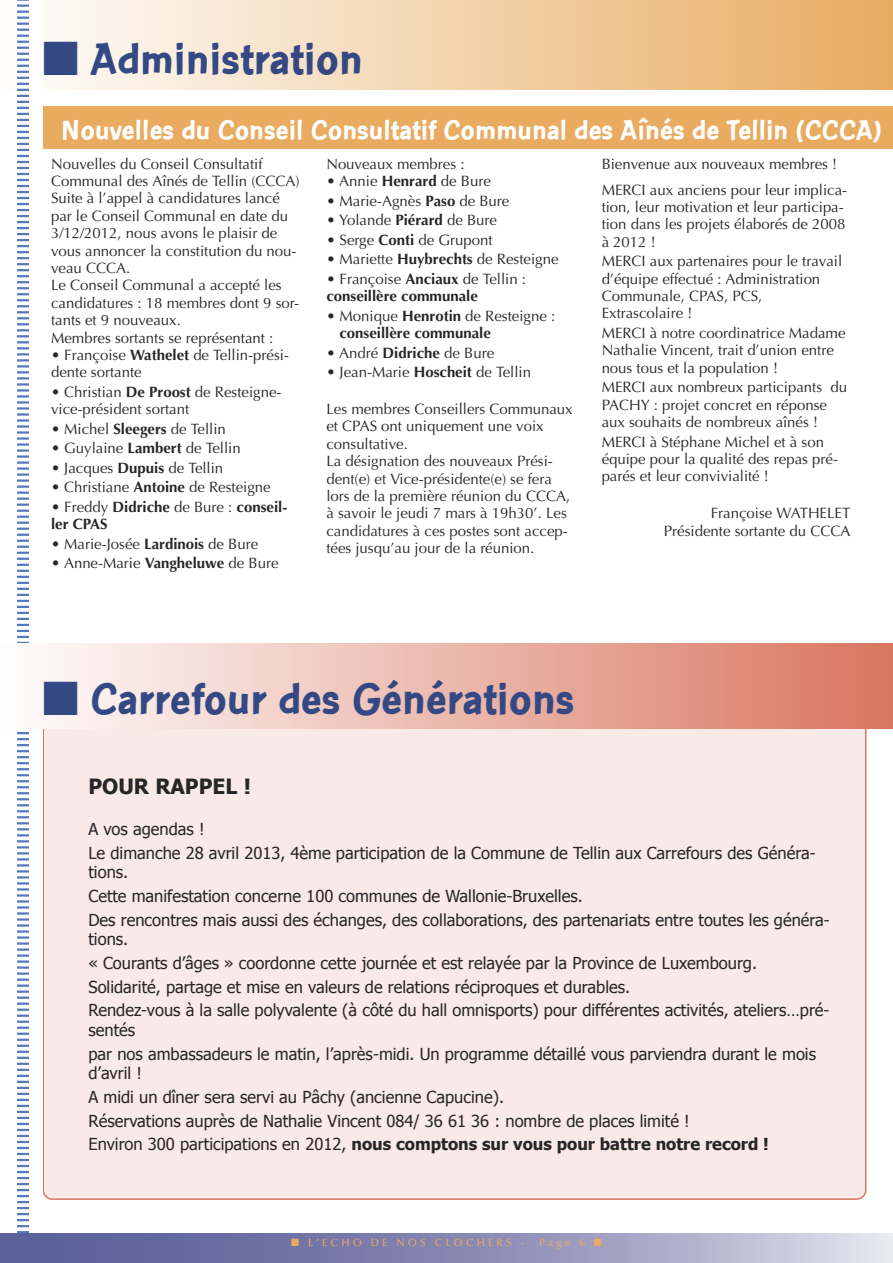
<style>
.page{position:relative;width:893px;height:1263px;background:#fff}
.page>*{position:absolute;margin:0;border:0;box-sizing:border-box;transform-origin:0 0}
.t1{font:700 48px "Con Brush";color:#344983}
.t2{font:700 30px "Con Brush";color:#fff}
.t3{font:700 21px "Tahoma";color:#272627}
.t4{font:16.5px/23.7px "Tahoma";color:#272627}
.t5{font:15px/17.4px "Optima";color:#272627}
.t6{font:700 15px/17.4px "Optima";color:#272627}
.t7{font:500 10.5px "Optima";letter-spacing:.3em;color:#e8ab60}
.s1{font-weight:700}
.s2{font-weight:400}
</style>
<div class="page">
<div style="left:43px;top:729px;width:823px;height:471px;background:#f9eae7"></div>
<div style="left:0;top:0;width:893px;height:89px;background:linear-gradient(to right,#fffefd,#e8ab61)"></div>
<div style="left:43px;top:106px;width:850px;height:43px;background:#e8ab60"></div>
<div style="left:17px;top:0;width:26px;height:1263px;background:#fff"></div>
<svg style="left:17px;top:0;width:12px;height:1233px"></svg>
<svg style="left:0;top:1233px;width:893px;height:30px;background:#8f90b8"></svg>
<div style="left:0;top:644px;width:893px;height:85px;background:linear-gradient(to right,#fefdfd,#d9765f)"></div>
<h1 class="t1" style="left:43px;top:30px;width:322px">■ Administration</h1>
<h2 class="t2" style="left:61px;top:111px;width:822px">Nouvelles du Conseil Consultatif Communal des Aînés de Tellin (CCCA)</h2>
<p class="t5" style="left:51px;top:156px;width:250px">Nouvelles du Conseil Consultatif<br>Communal des Aînés de Tellin (CCCA)<br>Suite à l’appel à candidatures lancé par le Conseil Communal en date du<br>3/12/2012, nous avons le plaisir de vous annoncer la constitution du nou&shy;veau CCCA.<br>Le Conseil Communal a accepté les candidatures : 18 membres dont 9 sor&shy;tants et 9 nouveaux.<br>Membres sortants se représentant :</p>
<p class="t5" style="left:51px;top:348px;width:239px">• Françoise <span class="s1">Wathelet</span> de Tellin-prési&shy;dente sortante</p>
<p class="t5" style="left:51px;top:385px;width:232px">• Christian <span class="s1">De Proost</span> de Resteigne&shy;vice-président sortant</p>
<p class="t5" style="left:51px;top:422px;width:176px">• Michel <span class="s1">Sleegers</span> de Tellin</p>
<p class="t5" style="left:51px;top:441px;width:191px">• Guylaine <span class="s1">Lambert</span> de Tellin</p>
<p class="t5" style="left:51px;top:461px;width:174px">• Jacques <span class="s1">Dupuis</span> de Tellin</p>
<p class="t5" style="left:51px;top:480px;width:221px">• Christiane <span class="s1">Antoine</span> de Resteigne</p>
<p class="t6" style="left:51px;top:500px;width:238px"><span class="s2">• Freddy</span> Didriche <span class="s2">de Bure :</span> conseil&shy;ler CPAS</p>
<p class="t5" style="left:51px;top:537px;width:209px">• Marie-Josée <span class="s1">Lardinois</span> de Bure</p>
<p class="t5" style="left:51px;top:556px;width:229px">• Anne-Marie <span class="s1">Vangheluwe</span> de Bure</p>
<p class="t5" style="left:326px;top:156px;width:140px">Nouveaux membres :</p>
<p class="t5" style="left:326px;top:174px;width:166px">• Annie <span class="s1">Henrard</span> de Bure</p>
<p class="t5" style="left:326px;top:193px;width:185px">• Marie-Agnès <span class="s1">Paso</span> de Bure</p>
<p class="t5" style="left:326px;top:213px;width:172px">• Yolande <span class="s1">Piérard</span> de Bure</p>
<p class="t5" style="left:326px;top:232px;width:168px">• Serge <span class="s1">Conti</span> de Grupont</p>
<p class="t5" style="left:326px;top:252px;width:234px">• Mariette <span class="s1">Huybrechts</span> de Resteigne</p>
<p class="t6" style="left:326px;top:271px;width:201px"><span class="s2">• Françoise</span> Anciaux <span class="s2">de Tellin : </span>conseillère communale</p>
<p class="t6" style="left:339px;top:308px;width:217px;text-indent:-13px"><span class="s2">• Monique</span> Henrotin <span class="s2">de Resteigne : </span>conseillère communale</p>
<p class="t5" style="left:326px;top:345px;width:169px">• André <span class="s1">Didriche</span> de Bure</p>
<p class="t5" style="left:326px;top:365px;width:206px">• Jean-Marie <span class="s1">Hoscheit</span> de Tellin</p>
<p class="t5" style="left:326px;top:402px;width:248px">Les membres Conseillers Communaux et CPAS ont uniquement une voix consultative.<br>La désignation des nouveaux Prési&shy;dent(e) et Vice-présidente(e) se fera lors de la première réunion du CCCA, à savoir le jeudi 7 mars à 19h30’. Les candidatures à ces postes sont accep&shy;tées jusqu’au jour de la réunion.</p>
<p class="t5" style="left:602px;top:152px;width:247px;line-height:26px">Bienvenue aux nouveaux membres !<br>MERCI aux anciens pour leur implica-</p>
<p class="t5" style="left:602px;top:200px;width:245px;text-align:justify">tion, leur motivation et leur participa&shy;tion dans les projets élaborés de 2008 à 2012 !</p>
<p class="t5" style="left:602px;top:254px;width:242px">MERCI aux partenaires pour le travail d’équipe effectué : Administration<br>Communale, CPAS, PCS,<br>Extrascolaire !</p>
<p class="t5" style="left:602px;top:326px;width:245px">MERCI à notre coordinatrice Madame<br>Nathalie Vincent, trait d’union entre nous tous et la population !</p>
<p class="t5" style="left:602px;top:380px;width:247px">MERCI aux nombreux participants du<br>PACHY : projet concret en réponse aux souhaits de nombreux aînés !</p>
<p class="t5" style="left:602px;top:434px;width:238px">MERCI à Stéphane Michel et à son équipe pour la qualité des repas pré&shy;parés et leur convivialité !</p>
<p class="t5" style="left:664px;top:506px;width:188px;text-align:right">Françoise WATHELET<br>Présidente sortante du CCCA</p>
<h1 class="t1" style="left:43px;top:669px;width:533px">■ Carrefour des Générations</h1>
<h3 class="t3" style="left:88px;top:773px;width:164px">POUR RAPPEL !</h3>
<p class="t4" style="left:88px;top:816px;width:729px">A vos agendas !<br>Le dimanche 28 avril 2013, 4ème participation de la Commune de Tellin aux Carrefours des Généra-</p>
<p class="t4" style="left:88px;top:860px;width:743px">tions.<br>Cette manifestation concerne 100 communes de Wallonie-Bruxelles.<br>Des rencontres mais aussi des échanges, des collaborations, des partenariats entre toutes les généra-</p>
<p class="t4" style="left:88px;top:927px;width:743px">tions.<br>« Courants d’âges » coordonne cette journée et est relayée par la Province de Luxembourg.<br>Solidarité, partage et mise en valeurs de relations réciproques et durables.<br>Rendez-vous à la salle polyvalente (à côté du hall omnisports) pour différentes activités, ateliers…pré-</p>
<p class="t4" style="left:88px;top:1017px;width:729px">sentés<br>par nos ambassadeurs le matin, l’après-midi. Un programme détaillé vous parviendra durant le mois</p>
<p class="t4" style="left:88px;top:1061px;width:682px">d’avril !<br>A midi un dîner sera servi au Pâchy (ancienne Capucine).<br>Réservations auprès de Nathalie Vincent 084/ 36 61 36 : nombre de places limité !<br>Environ 300 participations en 2012, <span class="s1">nous comptons sur vous pour battre notre record !</span></p>
<p class="t7" style="left:291px;top:1238px;width:235px">■ L’ECHO DE NOS CLOCHERS -</p>
<p class="t7" style="left:539px;top:1238px;width:64px">Page 6 ■</p>
</div>
